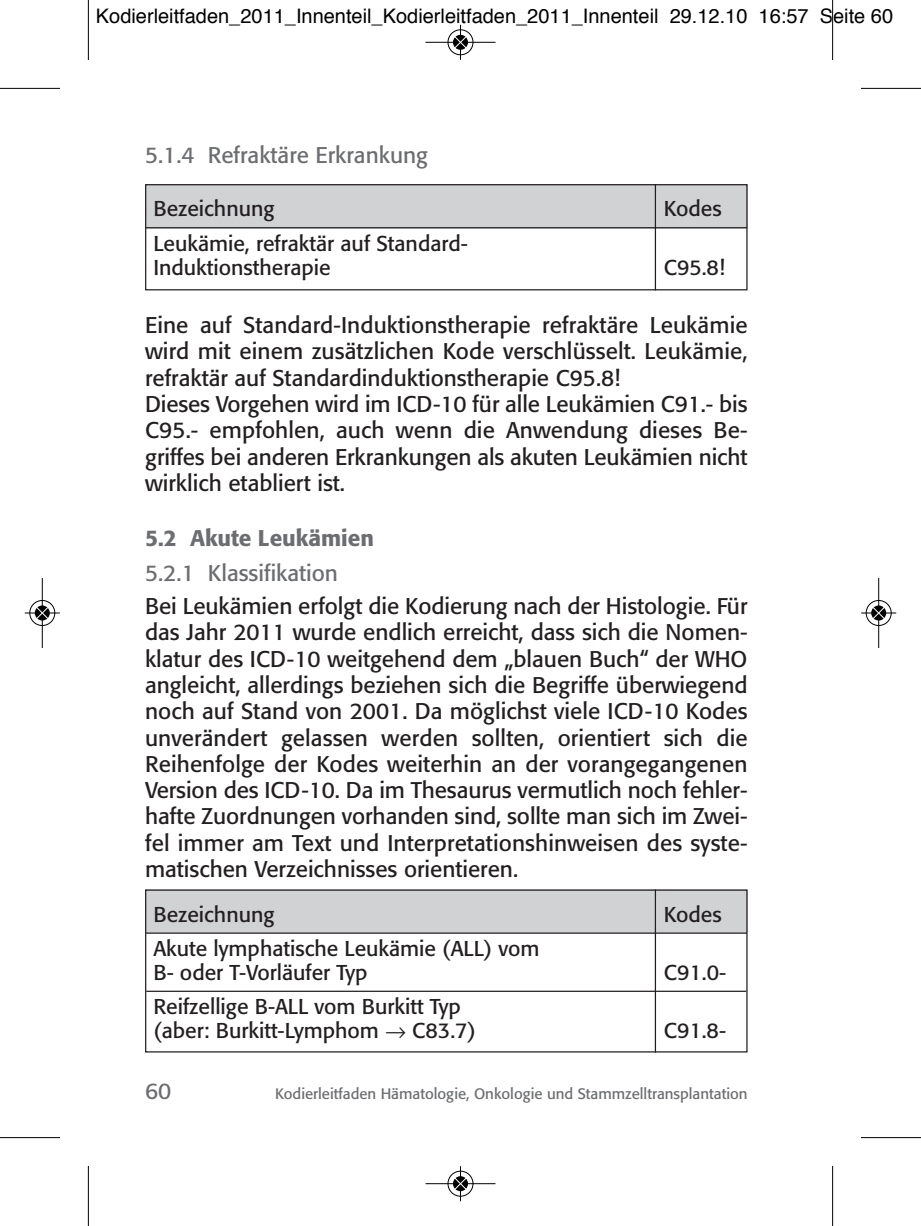
<style>
.page{position:relative;width:921px;height:1226px;background:#fff}
.page>*{position:absolute;margin:0;border:0;box-sizing:border-box;transform-origin:0 0}
.t1{font:22.5px/26.2px "Formata";color:#231f20}
.t2{font:22.5px "Formata";color:#6c6d70}
.t3{font:500 22.5px "Formata";color:#6c6d70}
.t4{font:21.25px/23.8px "Formata";color:#231f20}
.t5{font:20px "Helvetica";color:#000}
.t6{font:15px "Formata";color:#6c6d70}
</style>
<div class="page">
<svg style="left:145px;top:889px;width:603px;height:164px"></svg>
<hr style="left:146px;top:990px;width:600px;height:2px;background:#231f20">
<hr style="left:655px;top:889px;width:1px;height:163px;background:#231f20">
<svg style="left:145px;top:184px;width:603px;height:107px"></svg>
<hr style="left:655px;top:184px;width:1px;height:106px;background:#231f20">
<hr style="left:88px;top:0;width:1px;height:60px;background:#000">
<hr style="left:0;top:88px;width:60px;height:1px;background:#000">
<hr style="left:832px;top:0;width:1px;height:60px;background:#000">
<hr style="left:861px;top:88px;width:60px;height:1px;background:#000">
<hr style="left:88px;top:1166px;width:1px;height:60px;background:#000">
<hr style="left:0;top:1137px;width:60px;height:1px;background:#000">
<hr style="left:832px;top:1166px;width:1px;height:60px;background:#000">
<hr style="left:861px;top:1137px;width:60px;height:1px;background:#000">
<div style="left:447px;top:29px;width:27px;height:27px;border:2px solid #fff;border-radius:50%"></div>
<hr style="left:425px;top:42px;width:70px;height:1px;background:#000">
<hr style="left:460px;top:25px;width:1px;height:35px;background:#000">
<div style="left:448px;top:29px;width:25px;height:26px;border:1px solid #000;border-radius:50%"></div>
<svg style="left:453px;top:35px;width:15px;height:15px"></svg>
<svg style="left:454px;top:36px;width:13px;height:13px"></svg>
<div style="left:447px;top:1170px;width:27px;height:27px;border:2px solid #fff;border-radius:50%"></div>
<hr style="left:425px;top:1183px;width:70px;height:1px;background:#000">
<hr style="left:460px;top:1166px;width:1px;height:35px;background:#000">
<div style="left:448px;top:1170px;width:25px;height:26px;border:1px solid #000;border-radius:50%"></div>
<svg style="left:453px;top:1176px;width:15px;height:15px"></svg>
<svg style="left:454px;top:1177px;width:13px;height:13px"></svg>
<div style="left:29px;top:599px;width:27px;height:27px;border:2px solid #fff;border-radius:50%"></div>
<svg style="left:34px;top:605px;width:16px;height:16px"></svg>
<hr style="left:42px;top:578px;width:1px;height:70px;background:#000">
<hr style="left:25px;top:612px;width:35px;height:1px;background:#000">
<div style="left:29px;top:600px;width:26px;height:26px;border:1px solid #000;border-radius:50%"></div>
<svg style="left:35px;top:605px;width:15px;height:15px"></svg>
<svg style="left:36px;top:606px;width:13px;height:13px"></svg>
<div style="left:865px;top:599px;width:27px;height:27px;border:2px solid #fff;border-radius:50%"></div>
<svg style="left:871px;top:605px;width:16px;height:16px"></svg>
<hr style="left:878px;top:578px;width:1px;height:70px;background:#000">
<hr style="left:861px;top:612px;width:35px;height:1px;background:#000">
<div style="left:866px;top:600px;width:25px;height:26px;border:1px solid #000;border-radius:50%"></div>
<svg style="left:871px;top:605px;width:15px;height:15px"></svg>
<svg style="left:872px;top:606px;width:13px;height:13px"></svg>
<p class="t5" style="left:96px;top:7px;width:799px">Kodierleitfaden_2011_Innenteil_Kodierleitfaden_2011_Innenteil 29.12.10 16:57 Seite 60</p>
<p class="t2" style="left:145px;top:145px;width:284px">5.1.4 Refraktäre Erkrankung</p>
<p class="t4" style="left:153px;top:199px;width:123px">Bezeichnung</p>
<p class="t4" style="left:664px;top:199px;width:59px">Kodes</p>
<p class="t4" style="left:153px;top:233px;width:316px">Leukämie, refraktär auf Standard-<br>Induktionstherapie</p>
<p class="t4" style="left:664px;top:257px;width:63px">C95.8!</p>
<p class="t1" style="left:145px;top:314px;width:604px">Eine auf Standard-Induktionstherapie refraktäre Leukämie wird mit einem zusätzlichen Kode verschlüsselt. Leukämie, refraktär auf Standardinduktionstherapie C95.8!<br>Dieses Vorgehen wird im ICD-10 für alle Leukämien C91.- bis C95.- empfohlen, auch wenn die Anwendung dieses Be - griffes bei anderen Erkrankungen als akuten Leukämien nicht wirklich etabliert ist.</p>
<p class="t3" style="left:145px;top:528px;width:230px">5.2 Akute Leukämien</p>
<p class="t2" style="left:145px;top:563px;width:194px">5.2.1 Klassifikation</p>
<p class="t1" style="left:145px;top:595px;width:604px;text-align:justify">Bei Leukämien erfolgt die Kodierung nach der Histologie. Für das Jahr 2011 wurde endlich erreicht, dass sich die Nomen&shy;klatur des ICD-10 weitgehend dem „blauen Buch“ der WHO angleicht, allerdings beziehen sich die Begriffe überwiegend noch auf Stand von 2001. Da möglichst viele ICD-10 Kodes unverändert gelassen werden sollten, orientiert sich die Reihenfolge der Kodes weiterhin an der vorangegangenen Version des ICD-10. Da im Thesaurus vermutlich noch fehler&shy;hafte Zuordnungen vorhanden sind, sollte man sich im Zwei&shy;fel immer am Text und Interpretationshinweisen des syste&shy;matischen Verzeichnisses orientieren.</p>
<p class="t4" style="left:153px;top:904px;width:123px">Bezeichnung</p>
<p class="t4" style="left:664px;top:904px;width:59px">Kodes</p>
<p class="t4" style="left:153px;top:938px;width:388px">Akute lymphatische Leukämie (ALL) vom<br>B- oder T-Vorläufer Typ</p>
<p class="t4" style="left:664px;top:962px;width:64px">C91.0-</p>
<p class="t4" style="left:153px;top:996px;width:324px">Reifzellige B-ALL vom Burkitt Typ (aber: Burkitt-Lymphom → C83.7)</p>
<p class="t4" style="left:664px;top:1020px;width:64px">C91.8-</p>
<p class="t2" style="left:145px;top:1080px;width:28px">60</p>
<p class="t6" style="left:275px;top:1086px;width:474px">Kodierleitfaden Hämatologie, Onkologie und Stammzelltransplantation</p>
</div>
